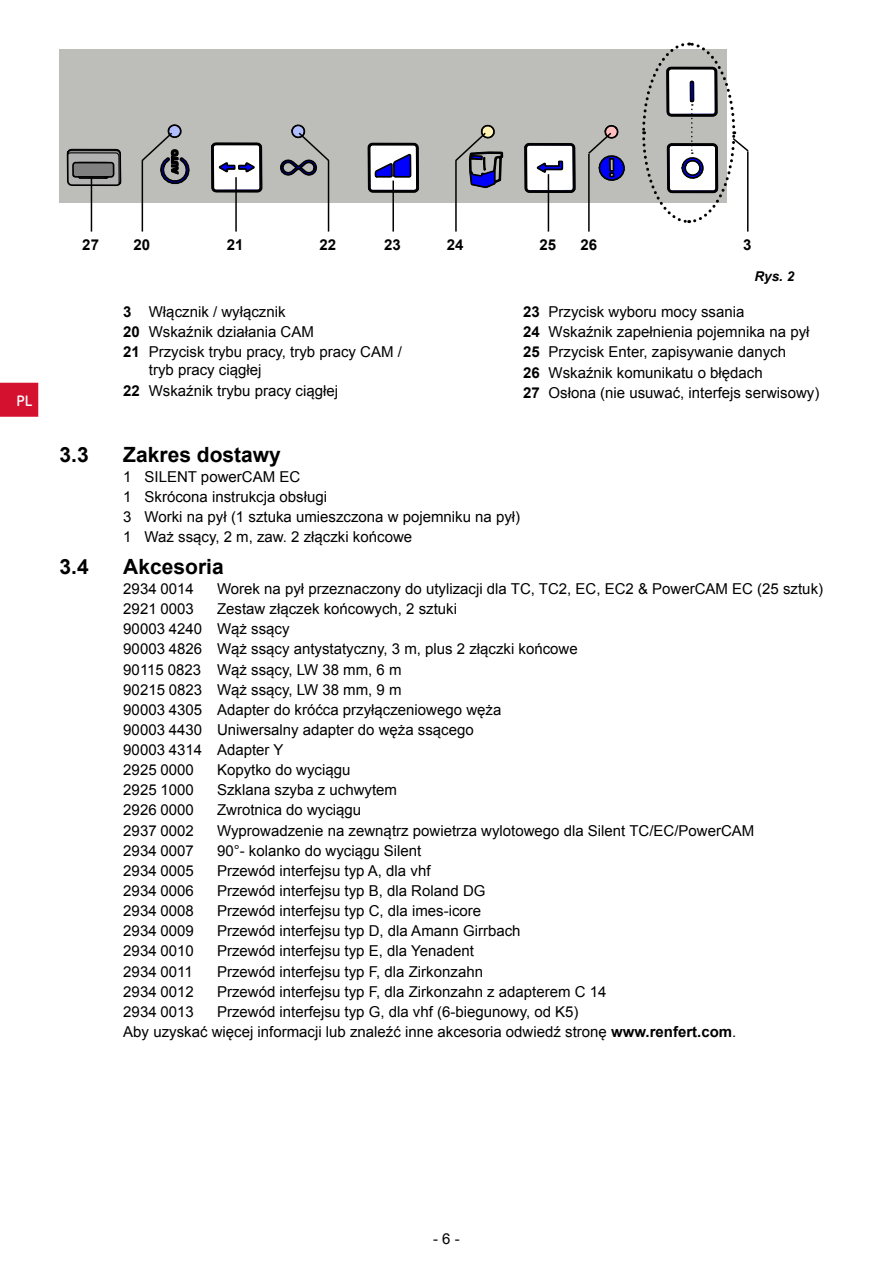
<style>
.page{position:relative;width:893px;height:1263px;background:#fff}
.page>*{position:absolute;margin:0;border:0;box-sizing:border-box;transform-origin:0 0}
.t1{font:700 21px "Arial";color:#000}
.t2{font:15px/20.1px "Arial";color:#000}
.t3{font:700 15px "Arial";color:#000}
.t4{font:700 15px "Netto Pro";color:#fff}
.t5{font:italic 700 13.5px "Arial";color:#000}
.s1{font-weight:700}
</style>
<div class="page">
<div style="left:1px;top:383px;width:37px;height:33px;background:#d51130"></div>
<div style="left:0;top:383px;width:38px;height:34px;border:2px solid #d51130"></div>
<div style="left:60px;top:50px;width:80px;height:153px;background:#bdbdba"></div>
<div style="left:66px;top:68px;width:74px;height:126px;background:#bdbdba"></div>
<svg style="left:66px;top:150px;width:54px;height:38px;background:#7a7a7a"></svg>
<hr style="left:91px;top:177px;width:1px;height:68px;background:#000">
<div style="left:79px;top:232px;width:25px;height:25px;background:#fff;border-radius:50%"></div>
<svg style="left:140px;top:42px;width:609px;height:190px"></svg>
<p class="t4" style="left:16px;top:390px;width:18px">PL</p>
<p class="t3" style="left:82px;top:234px;width:18px">27</p>
<p class="t3" style="left:133px;top:234px;width:18px">20</p>
<p class="t3" style="left:227px;top:234px;width:18px">21</p>
<p class="t3" style="left:319px;top:234px;width:18px">22</p>
<p class="t3" style="left:384px;top:234px;width:18px">23</p>
<p class="t3" style="left:447px;top:234px;width:18px">24</p>
<p class="t3" style="left:539px;top:234px;width:18px">25</p>
<p class="t3" style="left:581px;top:234px;width:18px">26</p>
<p class="t3" style="left:743px;top:234px;width:10px">3</p>
<p class="t2" style="left:123px;top:302px;width:280px"><span class="s1">3</span> Włącznik / wyłącznik<br><span class="s1">20</span> Wskaźnik działania CAM<br><span class="s1">21</span> Przycisk trybu pracy, tryb pracy CAM /</p>
<p class="t2" style="left:123px;top:360px;width:216px;text-indent:26px">tryb pracy ciągłej<br><span class="s1">22</span> Wskaźnik trybu pracy ciągłej</p>
<p class="t5" style="left:754px;top:268px;width:41px">Rys. 2</p>
<p class="t2" style="left:523px;top:302px;width:298px"><span class="s1">23</span> Przycisk wyboru mocy ssania<br><span class="s1">24</span> Wskaźnik zapełnienia pojemnika na pył <span class="s1">25</span> Przycisk Enter, zapisywanie danych<br><span class="s1">26</span> Wskaźnik komunikatu o błędach<br><span class="s1">27</span> Osłona (nie usuwać, interfejs serwisowy)</p>
<h1 class="t1" style="left:60px;top:440px;width:31px">3.3</h1>
<h1 class="t1" style="left:123px;top:440px;width:159px">Zakres dostawy</h1>
<p class="t2" style="left:123px;top:467px;width:398px">1 SILENT powerCAM EC<br>1 Skrócona instrukcja obsługi<br>3 Worki na pył (1 sztuka umieszczona w pojemniku na pył)<br>1 Waż ssący, 2 m, zaw. 2 złączki końcowe</p>
<h1 class="t1" style="left:60px;top:552px;width:31px">3.4</h1>
<h1 class="t1" style="left:123px;top:552px;width:102px">Akcesoria</h1>
<p class="t2" style="left:123px;top:579px;width:72px">2934 0014</p>
<p class="t2" style="left:217px;top:579px;width:608px">Worek na pył przeznaczony do utylizacji dla TC, TC2, EC, EC2 &amp; PowerCAM EC (25 sztuk)</p>
<p class="t2" style="left:123px;top:599px;width:72px">2921 0003</p>
<p class="t2" style="left:123px;top:599px;width:456px;text-indent:94px">Zestaw złączek końcowych, 2 sztuki<br>90003 4240 Wąż ssący<br>90003 4826 Wąż ssący antystatyczny, 3 m, plus 2 złączki końcowe 90115 0823 Wąż ssący, LW 38 mm, 6 m<br>90215 0823 Wąż ssący, LW 38 mm, 9 m<br>90003 4305 Adapter do króćca przyłączeniowego węża<br>90003 4430 Uniwersalny adapter do węża ssącego<br>90003 4314 Adapter Y<br>2925 0000</p>
<p class="t2" style="left:217px;top:760px;width:135px">Kopytko do wyciągu</p>
<p class="t2" style="left:123px;top:780px;width:72px">2925 1000</p>
<p class="t2" style="left:217px;top:780px;width:182px">Szklana szyba z uchwytem</p>
<p class="t2" style="left:123px;top:800px;width:72px">2926 0000</p>
<p class="t2" style="left:217px;top:800px;width:146px">Zwrotnica do wyciągu</p>
<p class="t2" style="left:123px;top:820px;width:72px">2937 0002</p>
<p class="t2" style="left:217px;top:820px;width:539px">Wyprowadzenie na zewnątrz powietrza wylotowego dla Silent TC/EC/PowerCAM</p>
<p class="t2" style="left:123px;top:840px;width:72px">2934 0007</p>
<p class="t2" style="left:217px;top:840px;width:206px">90°- kolanko do wyciągu Silent</p>
<p class="t2" style="left:123px;top:861px;width:72px">2934 0005</p>
<p class="t2" style="left:217px;top:861px;width:215px">Przewód interfejsu typ A, dla vhf</p>
<p class="t2" style="left:123px;top:881px;width:72px">2934 0006</p>
<p class="t2" style="left:217px;top:881px;width:270px">Przewód interfejsu typ B, dla Roland DG</p>
<p class="t2" style="left:123px;top:901px;width:72px">2934 0008</p>
<p class="t2" style="left:217px;top:901px;width:266px">Przewód interfejsu typ C, dla imes-icore</p>
<p class="t2" style="left:123px;top:921px;width:72px">2934 0009</p>
<p class="t2" style="left:217px;top:921px;width:305px">Przewód interfejsu typ D, dla Amann Girrbach</p>
<p class="t2" style="left:123px;top:941px;width:72px">2934 0010</p>
<p class="t2" style="left:217px;top:941px;width:258px">Przewód interfejsu typ E, dla Yenadent</p>
<p class="t2" style="left:123px;top:961px;width:71px">2934 0011</p>
<p class="t2" style="left:217px;top:961px;width:267px">Przewód interfejsu typ F, dla Zirkonzahn</p>
<p class="t2" style="left:123px;top:981px;width:72px">2934 0012</p>
<p class="t2" style="left:217px;top:981px;width:391px">Przewód interfejsu typ F, dla Zirkonzahn z adapterem C 14</p>
<p class="t2" style="left:123px;top:1002px;width:72px">2934 0013</p>
<p class="t2" style="left:123px;top:1002px;width:612px;text-indent:94px">Przewód interfejsu typ G, dla vhf (6-biegunowy, od K5)<br>Aby uzyskać więcej informacji lub znaleźć inne akcesoria odwiedź stronę <span class="s1">www.renfert.com</span>.</p>
<p class="t2" style="left:433px;top:1229px;width:28px">- 6 -</p>
</div>
